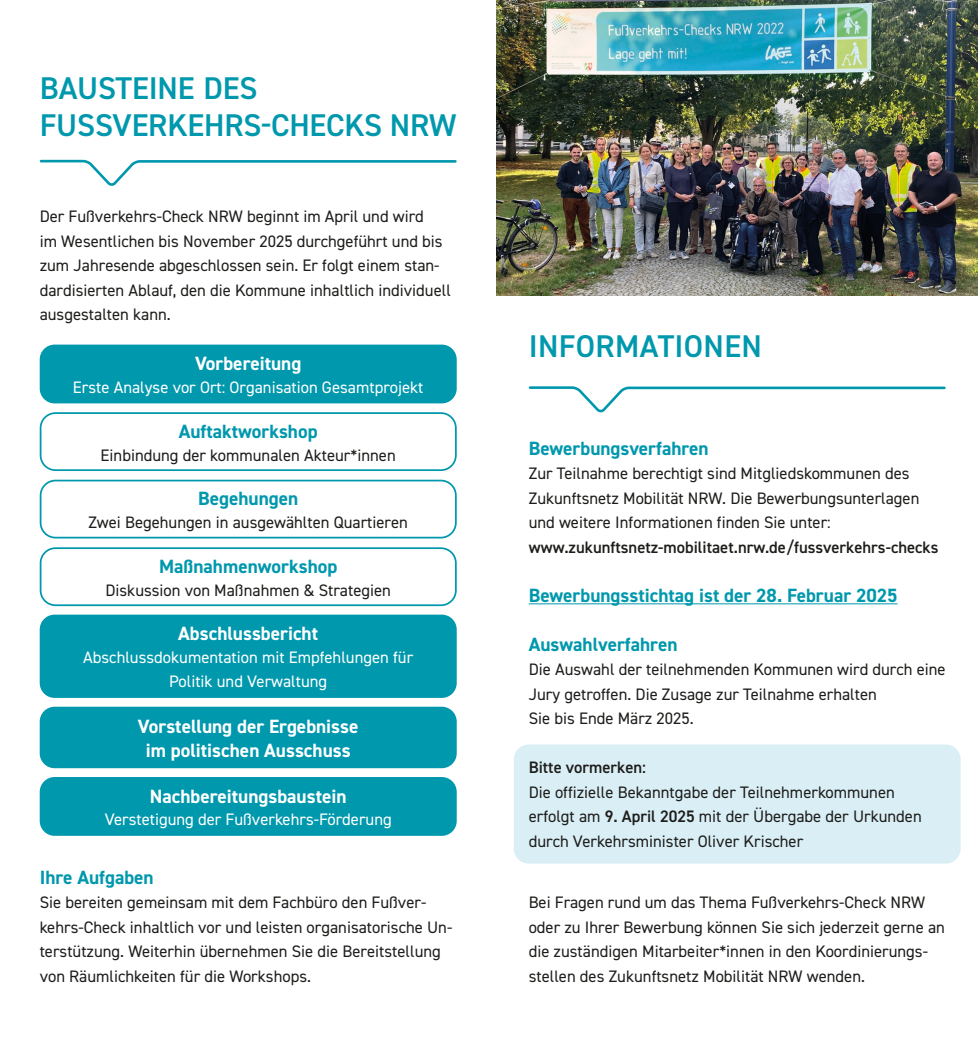
<style>
.page{position:relative;width:978px;height:1042px;background:#fff}
.page>*{position:absolute;margin:0;border:0;box-sizing:border-box;transform-origin:0 0}
.t1{font:600 31.5px/36.8px "DIN2014";letter-spacing:-.005em;color:#0098ad}
.t2{font:700 19.25px "DIN2014";color:#0098ad}
.t3{font:700 19.25px/24.5px "DIN2014";color:#fff;text-align:center}
.t4{font:16.62px/24.5px "DIN2014";color:#1d1d1b}
.t5{font:16.62px/24.5px "DIN2014";color:#fff;text-align:center}
.t6{font:600 16.62px "DIN2014";color:#1d1d1b}
.s1{font-weight:600}
</style>
<div class="page">
<div style="left:40px;top:345px;width:416px;height:58px;background:#0098ad;border-radius:15px"></div>
<div style="left:40px;top:707px;width:416px;height:61px;background:#0098ad;border-radius:15px"></div>
<div style="left:40px;top:614px;width:416px;height:84px;background:#0098ad;border-radius:15px"></div>
<div style="left:40px;top:412px;width:416px;height:59px;border:2px solid #0098ad;border-radius:15px"></div>
<div style="left:40px;top:480px;width:416px;height:58px;border:2px solid #0098ad;border-radius:15px"></div>
<div style="left:40px;top:547px;width:416px;height:59px;border:2px solid #0098ad;border-radius:15px"></div>
<svg style="left:39px;top:159px;width:418px;height:27px"></svg>
<div style="left:40px;top:777px;width:416px;height:59px;background:#0098ad;border-radius:15px"></div>
<div style="left:513px;top:744px;width:447px;height:119px;background:#daeff5;border-radius:15px"></div>
<hr style="left:528px;top:603px;width:369px;height:1px;background:#0098ad">
<svg style="left:528px;top:386px;width:418px;height:27px"></svg>
<img style="left:496px;top:0;width:481px;height:296px">
<h1 class="t1" style="left:40px;top:69px;width:418px">BAUSTEINE DES<br>FUSSVERKEHRS-CHECKS NRW</h1>
<p class="t4" style="left:40px;top:204px;width:412px">Der Fußverkehrs-Check NRW beginnt im April und wird<br>im Wesentlichen bis November 2025 durchgeführt und bis zum Jahresende abgeschlossen sein. Er folgt einem stan&shy;dardisierten Ablauf, den die Kommune inhaltlich individuell ausgestalten kann.</p>
<p class="t3" style="left:195px;top:351px;width:108px">Vorbereitung</p>
<p class="t5" style="left:73px;top:375px;width:352px">Erste Analyse vor Ort: Organisation Gesamtprojekt</p>
<p class="t2" style="left:179px;top:418px;width:140px">Auftaktworkshop</p>
<p class="t4" style="left:101px;top:442px;width:296px">Einbindung der kommunalen Akteur*innen</p>
<p class="t2" style="left:198px;top:486px;width:102px">Begehungen</p>
<p class="t4" style="left:88px;top:510px;width:321px">Zwei Begehungen in ausgewählten Quartieren</p>
<p class="t2" style="left:159px;top:553px;width:180px">Maßnahmenworkshop</p>
<p class="t4" style="left:105px;top:577px;width:287px">Diskussion von Maßnahmen &amp; Strategien</p>
<p class="t3" style="left:178px;top:621px;width:141px">Abschlussbericht</p>
<p class="t5" style="left:83px;top:644px;width:331px">Abschlussdokumentation mit Empfehlungen für<br>Politik und Verwaltung</p>
<p class="t3" style="left:138px;top:713px;width:222px">Vorstellung der Ergebnisse im politischen Ausschuss</p>
<p class="t3" style="left:150px;top:783px;width:198px">Nachbereitungsbaustein</p>
<p class="t5" style="left:105px;top:807px;width:288px">Verstetigung der Fußverkehrs-Förderung</p>
<p class="t2" style="left:40px;top:864px;width:115px">Ihre Aufgaben</p>
<p class="t4" style="left:40px;top:890px;width:414px">Sie bereiten gemeinsam mit dem Fachbüro den Fußver&shy;kehrs-Check inhaltlich vor und leisten organisatorische Un&shy;terstützung. Weiterhin übernehmen Sie die Bereitstellung von Räumlichkeiten für die Workshops.</p>
<h1 class="t1" style="left:528px;top:327px;width:234px">INFORMATIONEN</h1>
<p class="t2" style="left:528px;top:435px;width:181px">Bewerbungsverfahren</p>
<p class="t4" style="left:528px;top:461px;width:392px">Zur Teilnahme berechtigt sind Mitgliedskommunen des<br>Zukunftsnetz Mobilität NRW. Die Bewerbungsunterlagen und weitere Informationen finden Sie unter:</p>
<p class="t6" style="left:528px;top:536px;width:411px">www.zukunftsnetz-mobilitaet.nrw.de/fussverkehrs-checks</p>
<p class="t2" style="left:528px;top:582px;width:370px">Bewerbungsstichtag ist der 28. Februar 2025</p>
<p class="t2" style="left:528px;top:631px;width:150px">Auswahlverfahren</p>
<p class="t4" style="left:528px;top:657px;width:418px">Die Auswahl der teilnehmenden Kommunen wird durch eine<br>Jury getroffen. Die Zusage zur Teilnahme erhalten<br>Sie bis Ende März 2025.</p>
<p class="t6" style="left:528px;top:757px;width:119px">Bitte vormerken:</p>
<p class="t4" style="left:528px;top:779px;width:394px">Die offizielle Bekanntgabe der Teilnehmerkommunen erfolgt am <span class="s1">9. April 2025</span> mit der Übergabe der Urkunden durch Verkehrsminister Oliver Krischer</p>
<p class="t4" style="left:528px;top:890px;width:417px">Bei Fragen rund um das Thema Fußverkehrs-Check NRW oder zu Ihrer Bewerbung können Sie sich jederzeit gerne an die zuständigen Mitarbeiter*innen in den Koordinierungs&shy;stellen des Zukunftsnetz Mobilität NRW wenden.</p>
</div>
